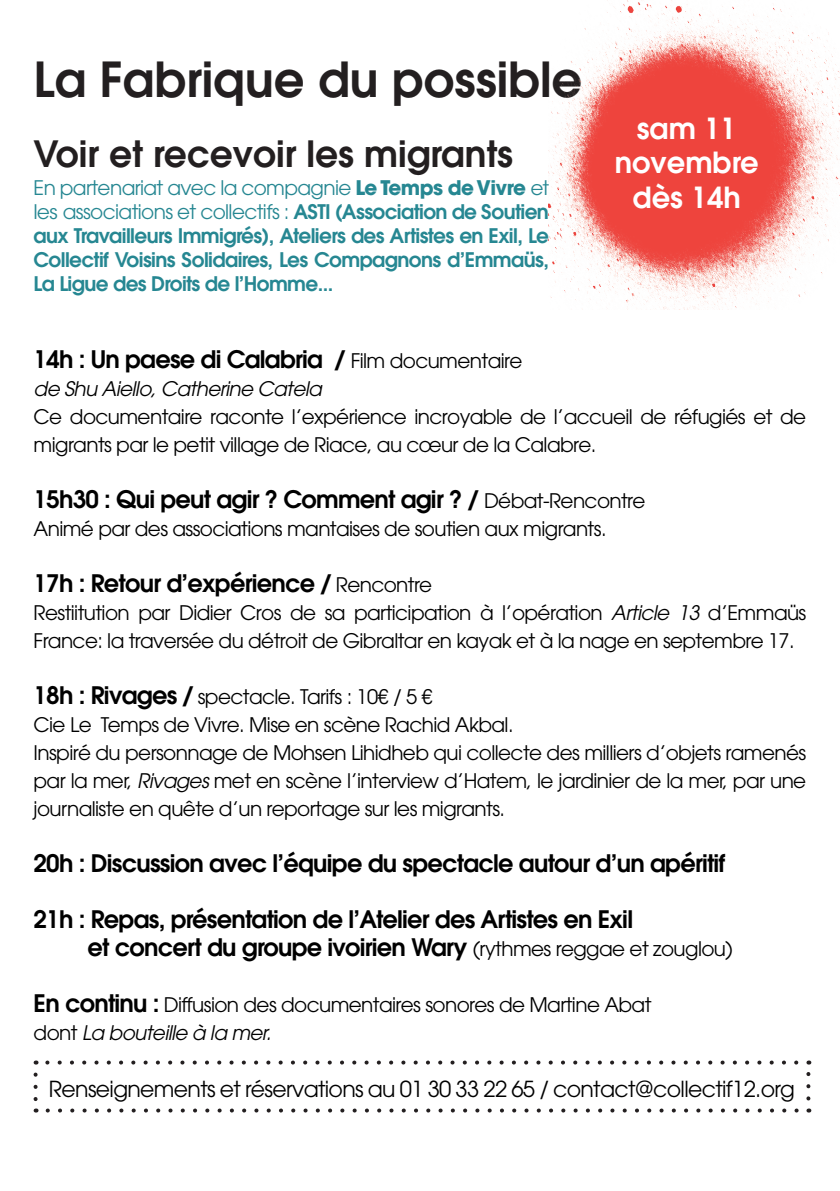
<style>
.page{position:relative;width:840px;height:1191px;background:#fff}
.page>*{position:absolute;margin:0;border:0;box-sizing:border-box;transform-origin:0 0}
.t1{font:600 48px "ITC Avant Garde Pro";color:#231f20}
.t2{font:600 36px "ITC Avant Garde Pro";color:#231f20}
.t3{font:600 29px/34.8px "ITC Avant Garde Pro";color:#fff;text-align:center}
.t4{font:600 24px/28px "ITC Avant Garde Pro";letter-spacing:-.03em;color:#000}
.t5{font:22px "ITC Avant Garde Pro";letter-spacing:-.03em;color:#000}
.t6{font:20px/28px "ITC Avant Garde Pro";letter-spacing:-.03em;color:#000}
.t7{font:600 20px/24px "ITC Avant Garde Pro";letter-spacing:-.03em;color:#268792;text-align:justify}
.t8{font:italic 20px "ITC Avant Garde Pro";letter-spacing:-.03em;color:#000}
.s1{font-weight:400}
.s2{font-family:"ITC Avant Garde Std";font-weight:700}
.s3{font-family:"ITC Avant Garde Std";font-weight:400}
.s4{font-weight:400;font-size:20px}
.s5{font-style:italic}
.s6{font-weight:600;font-size:24px}
</style>
<div class="page">
<svg style="left:48px;top:1108px;width:751px;height:4px"></svg>
<svg style="left:34px;top:1074px;width:4px;height:38px"></svg>
<svg style="left:806px;top:1060px;width:4px;height:38px"></svg>
<svg style="left:36px;top:1060px;width:759px;height:4px"></svg>
<img style="left:548px;top:0;width:291px;height:309px">
<h1 class="t1" style="left:34px;top:48px;width:550px">La Fabrique du possible</h1>
<h2 class="t2" style="left:34px;top:130px;width:481px">Voir et recevoir les migrants</h2>
<p class="t7" style="left:34px;top:176px;width:516px"><span class="s1">En partenariat avec la compagnie</span> <span class="s2">Le Temps de Vivre</span> <span class="s3">et les</span> <span class="s1">associations et collectifs :</span> ASTI (Association de Soutien aux Travailleurs Immigrés), Ateliers des Artistes en Exil, Le Collectif Voisins Solidaires, Les Compagnons d’Emmaüs, La Ligue des Droits de l’Homme...</p>
<h3 class="t3" style="left:614px;top:110px;width:145px">sam 11 novembre dès 14h</h3>
<p class="t4" style="left:34px;top:344px;width:490px">14h : Un paese di Calabria / <span class="s4">Film documentaire</span></p>
<p class="t8" style="left:34px;top:376px;width:290px">de Shu Aiello, Catherine Catela</p>
<p class="t6" style="left:34px;top:402px;width:773px">Ce documentaire raconte l’expérience incroyable de l’accueil de réfugiés et de migrants par le petit village de Riace, au cœur de la Calabre.</p>
<p class="t4" style="left:34px;top:484px;width:613px">15h30 : Qui peut agir ? Comment agir ? / <span class="s4">Débat-Rencontre</span></p>
<p class="t6" style="left:34px;top:514px;width:574px">Animé par des associations mantaises de soutien aux migrants.</p>
<p class="t4" style="left:34px;top:568px;width:400px">17h : Retour d’expérience / <span class="s4">Rencontre</span></p>
<p class="t6" style="left:34px;top:598px;width:773px">Restiitution par Didier Cros de sa participation à l’opération <span class="s5">Article 13</span> d’Emmaüs<br>France: la traversée du détroit de Gibraltar en kayak et à la nage en septembre 17.</p>
<p class="t6" style="left:34px;top:682px;width:773px"><span class="s6">18h : Rivages /</span> spectacle. Tarifs : 10€ / 5 €<br>Cie Le Temps de Vivre. Mise en scène Rachid Akbal.<br>Inspiré du personnage de Mohsen Lihidheb qui collecte des milliers d’objets ramenés par la mer, <span class="s5">Rivages</span> met en scène l’interview d’Hatem, le jardinier de la mer, par une journaliste en quête d’un reportage sur les migrants.</p>
<p class="t4" style="left:34px;top:848px;width:692px">20h : Discussion avec l’équipe du spectacle autour d’un apéritif</p>
<p class="t4" style="left:88px;top:904px;width:646px;text-indent:-54px">21h : Repas, présentation de l’Atelier des Artistes en Exil<br>et concert du groupe ivoirien Wary <span class="s4">(rythmes reggae et zouglou)</span></p>
<p class="t6" style="left:34px;top:990px;width:619px"><span class="s6">En continu :</span> Diffusion des documentaires sonores de Martine Abat dont <span class="s5">La bouteille à la mer.</span></p>
<p class="t5" style="left:49px;top:1075px;width:747px">Renseignements et réservations au 01 30 33 22 65 / contact@collectif12.org</p>
</div>
